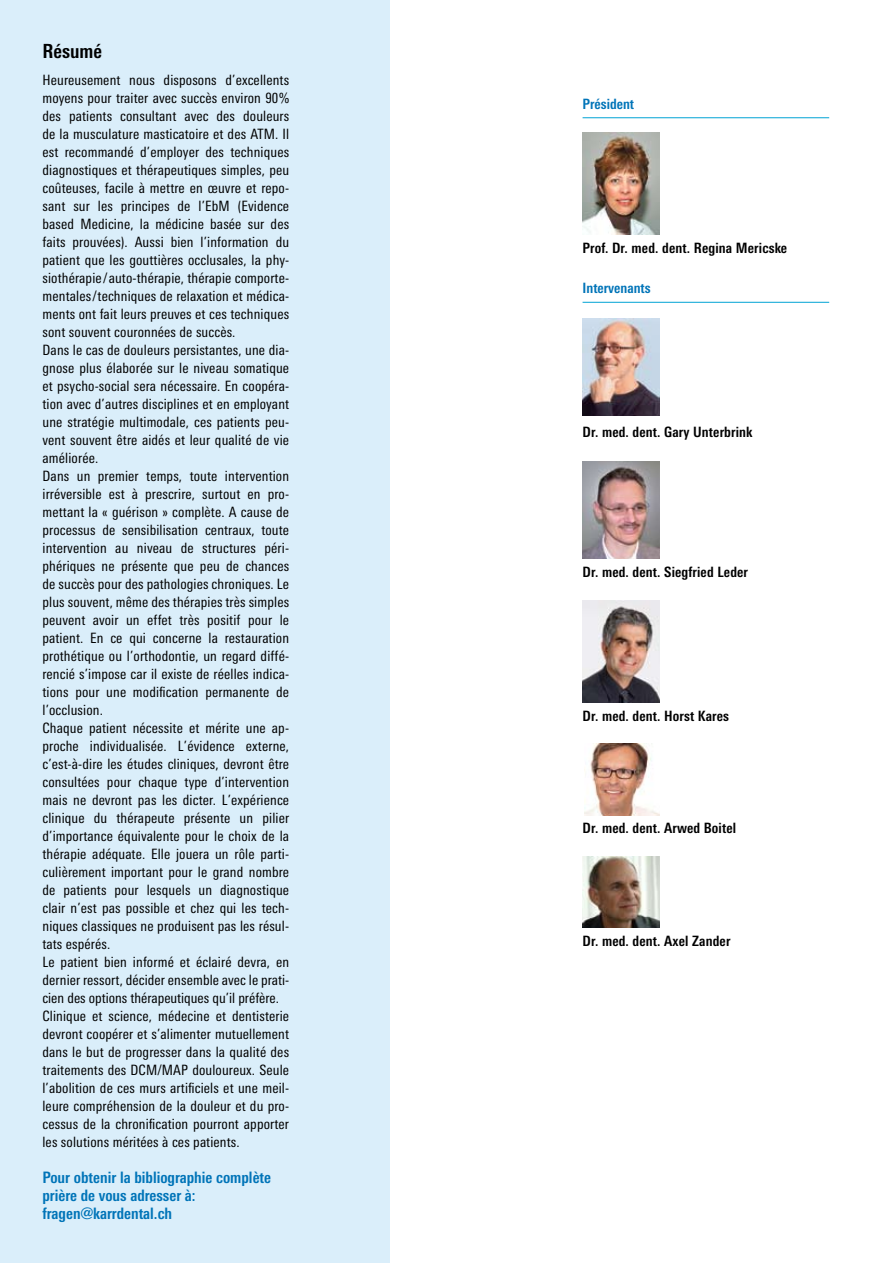
<style>
.page{position:relative;width:893px;height:1263px;background:#fff}
.page>*{position:absolute;margin:0;border:0;box-sizing:border-box;transform-origin:0 0}
.t1{font:700 condensed 19.5px "LT Univers";color:#000}
.t2{font:700 condensed 15.75px/18px "LT Univers";color:#0074b8}
.t3{font:condensed 14.25px/18px "LT Univers";letter-spacing:.01em;color:#000}
.t4{font:700 condensed 14.25px "LT Univers";letter-spacing:.01em;color:#000}
.t5{font:700 condensed 14.25px "LT Univers";color:#0074b8}
</style>
<div class="page">
<div style="left:0;top:0;width:389px;height:1263px;background:#daeefa"></div>
<hr style="left:583px;top:117px;width:246px;height:1px;background:#00a3d4">
<hr style="left:583px;top:302px;width:246px;height:1px;background:#00a3d4">
<img style="left:583px;top:133px;width:76px;height:101px">
<img style="left:583px;top:318px;width:77px;height:97px">
<img style="left:583px;top:461px;width:76px;height:98px">
<img style="left:583px;top:601px;width:76px;height:102px">
<img style="left:585px;top:743px;width:74px;height:72px">
<img style="left:583px;top:856px;width:76px;height:72px">
<h1 class="t1" style="left:43px;top:39px;width:61px">Résumé</h1>
<p class="t3" style="left:42px;top:71px;width:248px">Heureusement nous disposons d’excellents moyens pour traiter avec succès environ 90% des patients consultant avec des douleurs de la musculature masticatoire et des ATM. Il est recommandé d’employer des techniques diagnostiques et thérapeutiques simples, peu coûteuses, facile à mettre en œuvre et repo&shy;sant sur les principes de l’EbM (Evidence based Medicine, la médicine basée sur des faits prouvées). Aussi bien l’information du patient que les gouttières occlusales, la phy&shy;siothérapie/auto-thérapie, thérapie comporte&shy;mentales/techniques de relaxation et médica&shy;ments ont fait leurs preuves et ces techniques sont souvent couronnées de succès.<br>Dans le cas de douleurs persistantes, une dia&shy;gnose plus élaborée sur le niveau somatique et psycho-social sera nécessaire. En coopéra&shy;tion avec d’autres disciplines et en employant une stratégie multimodale, ces patients peu&shy;vent souvent être aidés et leur qualité de vie améliorée.<br>Dans un premier temps, toute intervention irréversible est à prescrire, surtout en pro&shy;mettant la « guérison » complète. A cause de processus de sensibilisation centraux, toute intervention au niveau de structures péri&shy;phériques ne présente que peu de chances de succès pour des pathologies chroniques. Le plus souvent, même des thérapies très simples peuvent avoir un effet très positif pour le patient. En ce qui concerne la restauration prothétique ou l’orthodontie, un regard diffé&shy;rencié s’impose car il existe de réelles indica&shy;tions pour une modification permanente de l’occlusion.<br>Chaque patient nécessite et mérite une ap&shy;proche individualisée. L’évidence externe, c’est-à-dire les études cliniques, devront être consultées pour chaque type d’intervention mais ne devront pas les dicter. L’expérience clinique du thérapeute présente un pilier d’importance équivalente pour le choix de la thérapie adéquate. Elle jouera un rôle parti&shy;culièrement important pour le grand nombre de patients pour lesquels un diagnostique clair n’est pas possible et chez qui les tech&shy;niques classiques ne produisent pas les résul&shy;tats espérés.<br>Le patient bien informé et éclairé devra, en dernier ressort, décider ensemble avec le prati&shy;cien des options thérapeutiques qu’il préfère.<br>Clinique et science, médecine et dentisterie devront coopérer et s’alimenter mutuellement dans le but de progresser dans la qualité des traitements des DCM/MAP douloureux. Seule l’abolition de ces murs artificiels et une meil&shy;leure compréhension de la douleur et du pro&shy;cessus de la chronification pourront apporter les solutions méritées à ces patients.</p>
<p class="t2" style="left:43px;top:1168px;width:230px">Pour obtenir la bibliographie complète prière de vous adresser à: fragen@karrdental.ch</p>
<p class="t5" style="left:583px;top:95px;width:53px">Président</p>
<p class="t4" style="left:583px;top:239px;width:206px">Prof. Dr. med. dent. Regina Mericske</p>
<p class="t5" style="left:583px;top:280px;width:70px">Intervenants</p>
<p class="t4" style="left:583px;top:424px;width:172px">Dr. med. dent. Gary Unterbrink</p>
<p class="t4" style="left:583px;top:563px;width:167px">Dr. med. dent. Siegfried Leder</p>
<p class="t4" style="left:583px;top:707px;width:148px">Dr. med. dent. Horst Kares</p>
<p class="t4" style="left:583px;top:820px;width:155px">Dr. med. dent. Arwed Boitel</p>
<p class="t4" style="left:583px;top:932px;width:149px">Dr. med. dent. Axel Zander</p>
</div>
